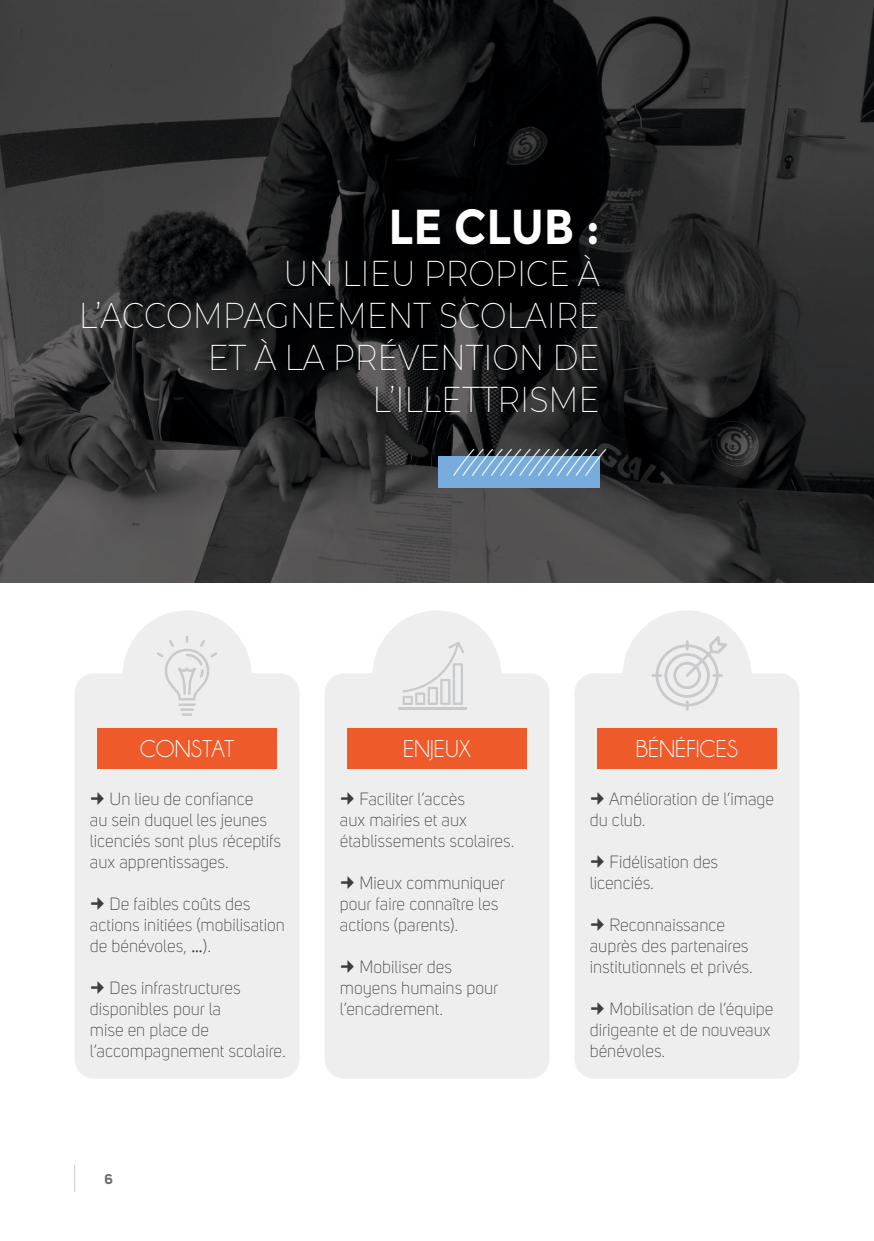
<style>
.page{position:relative;width:874px;height:1241px;background:#fff}
.page>*{position:absolute;margin:0;border:0;box-sizing:border-box;transform-origin:0 0}
.t1{font:700 49px "Montserrat";color:#fff;scale:.9 1}
.t2{font:200 35px/42px "Montserrat";color:#fff;text-align:right;scale:.9 1}
.t3{font:28px "Freestyle Script";color:#fff}
.t4{font:24.5px "Champagne&Limousines";color:#fff}
.t5{font:300 17.5px/21px "Uni Sans";color:#3e3e3f}
.t6{font:700 14px "Uni Sans";color:#6c6d70}
</style>
<div class="page">
<svg style="left:0;top:0;width:873px;height:582px;background:#2b2b2b"></svg>
<svg style="left:74px;top:1164px;width:1px;height:27px"></svg>
<div style="left:372px;top:610px;width:129px;height:131px;background:#eeeeef;border-radius:50%"></div>
<div style="left:74px;top:673px;width:225px;height:405px;background:#eeeeef;border-radius:20px"></div>
<div style="left:438px;top:456px;width:161px;height:32px;background:#78acdc"></div>
<div style="left:122px;top:610px;width:129px;height:131px;background:#eeeeef;border-radius:50%"></div>
<div style="left:97px;top:728px;width:180px;height:40px;background:#ef5a2a"></div>
<div style="left:324px;top:673px;width:225px;height:405px;background:#eeeeef;border-radius:20px"></div>
<div style="left:347px;top:728px;width:179px;height:40px;background:#ef5a2a"></div>
<div style="left:574px;top:673px;width:225px;height:405px;background:#eeeeef;border-radius:20px"></div>
<div style="left:622px;top:610px;width:129px;height:131px;background:#eeeeef;border-radius:50%"></div>
<div style="left:596px;top:728px;width:180px;height:40px;background:#ef5a2a"></div>
<svg style="left:157px;top:636px;width:60px;height:79px"></svg>
<svg style="left:651px;top:636px;width:76px;height:74px"></svg>
<hr style="left:398px;top:707px;width:68px;height:2px;background:#c9cacc">
<svg style="left:402px;top:642px;width:62px;height:62px"></svg>
<h1 class="t1" style="left:388px;top:198px;width:236px">LE CLUB :</h1>
<h2 class="t2" style="left:79px;top:252px;width:580px">UN LIEU PROPICE À<br>L’ACCOMPAGNEMENT SCOLAIRE<br>ET À LA PRÉVENTION DE<br>L’ILLETTRISME</h2>
<h3 class="t3" style="left:459px;top:444px;width:143px">///////////////</h3>
<h3 class="t4" style="left:140px;top:736px;width:96px">CONSTAT</h3>
<h3 class="t4" style="left:403px;top:736px;width:69px">ENJEUX</h3>
<h3 class="t4" style="left:635px;top:736px;width:104px">BÉNÉFICES</h3>
<p class="t5" style="left:90px;top:788px;width:193px;text-indent:20px">Un lieu de confiance<br>au sein duquel les jeunes licenciés sont plus réceptifs aux apprentissages.</p>
<p class="t5" style="left:90px;top:893px;width:196px;text-indent:20px">De faibles coûts des actions initiées (mobilisation de bénévoles, …).</p>
<p class="t5" style="left:90px;top:977px;width:197px;text-indent:20px">Des infrastructures disponibles pour la<br>mise en place de l’accompagnement scolaire.</p>
<p class="t6" style="left:104px;top:1170px;width:10px">6</p>
<p class="t5" style="left:339px;top:788px;width:176px;text-indent:20px">Faciliter l’accès<br>aux mairies et aux établissements scolaires.</p>
<p class="t5" style="left:339px;top:872px;width:166px;text-indent:20px">Mieux communiquer pour faire connaître les actions (parents).</p>
<p class="t5" style="left:339px;top:956px;width:160px;text-indent:20px">Mobiliser des moyens humains pour l’encadrement.</p>
<p class="t5" style="left:589px;top:788px;width:186px;text-indent:19px">Amélioration de l’image du club.</p>
<p class="t5" style="left:589px;top:851px;width:130px;text-indent:20px">Fidélisation des licenciés.</p>
<p class="t5" style="left:589px;top:914px;width:164px;text-align:center">Reconnaissance auprès des partenaires institutionnels et privés.</p>
<p class="t5" style="left:589px;top:998px;width:185px;text-indent:20px">Mobilisation de l’équipe dirigeante et de nouveaux bénévoles.</p>
</div>
